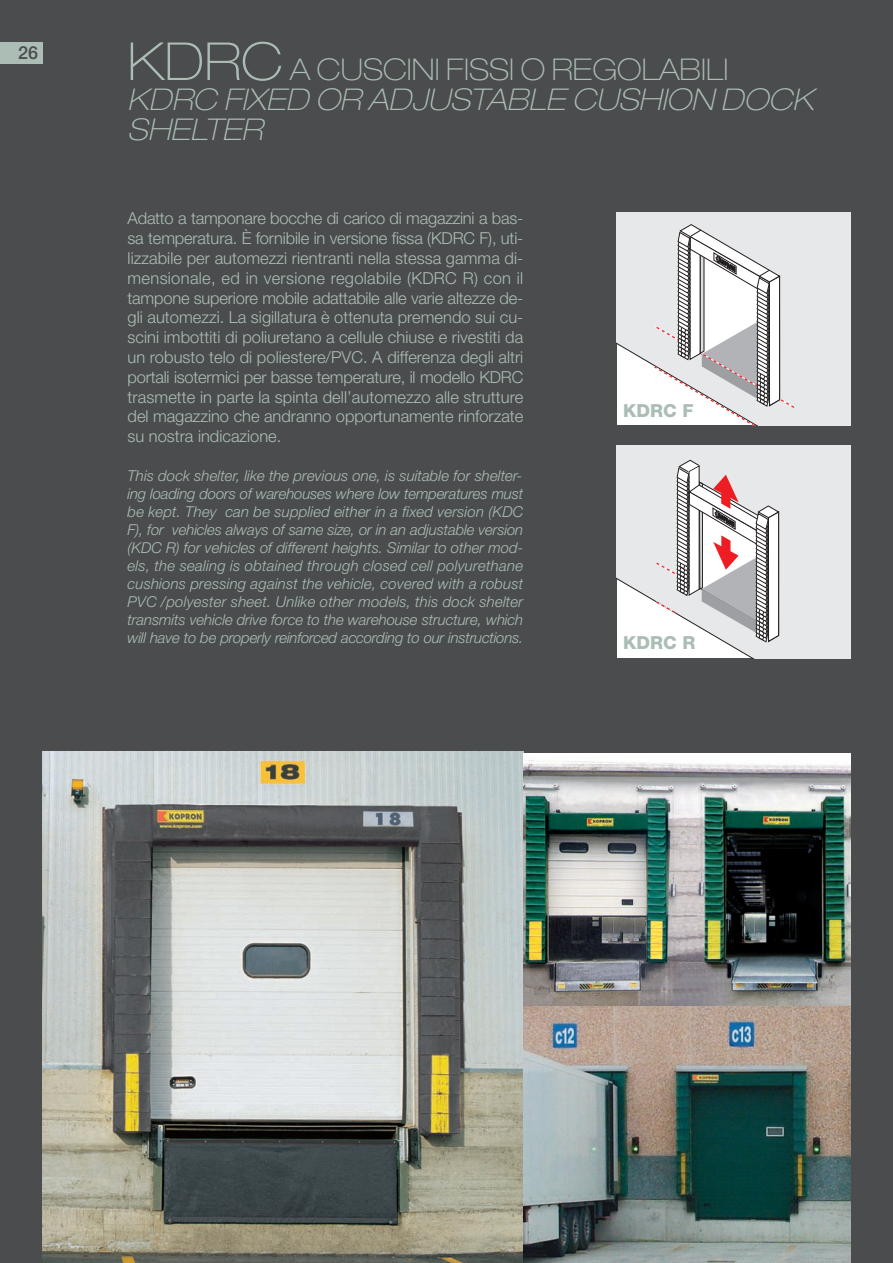
<style>
.page{position:relative;width:893px;height:1263px;background:#4b4c4d}
.page>*{position:absolute;margin:0;border:0;box-sizing:border-box;transform-origin:0 0}
.t1{font:italic 100 expanded 30px/30px "Helvetica Neue";letter-spacing:.005em;color:#abbdb5}
.t2{font:800 18px "Helvetica Neue";color:#abbdb5}
.t3{font:500 18px "Helvetica Neue";color:#4b4c4d}
.t4{font:300 16.5px/19.8px "Helvetica Neue";color:#abbdb5;text-align:justify}
.t5{font:italic 300 15px/18px "Helvetica Neue";letter-spacing:-.015em;color:#abbdb5;text-align:justify}
.s1{font-style:normal;font-size:52.5px}
.s2{font-style:normal}
</style>
<div class="page">
<svg style="left:617px;top:213px;width:233px;height:212px;background:#e9eaeb"></svg>
<svg style="left:653px;top:223px;width:145px;height:202px;background:#d9d8d9"></svg>
<svg style="left:617px;top:446px;width:233px;height:212px;background:#e9eaeb"></svg>
<svg style="left:654px;top:459px;width:126px;height:184px;background:#d3cdce"></svg>
<img style="left:43px;top:752px;width:480px;height:511px">
<img style="left:523px;top:757px;width:327px;height:249px">
<img style="left:523px;top:1006px;width:327px;height:257px">
<div style="left:0;top:43px;width:43px;height:21px;background:#abbdb5"></div>
<p class="t3" style="left:18px;top:47px;width:21px">26</p>
<h1 class="t1" style="left:128px;top:57px;width:687px"><span class="s1">KDRC</span> <span class="s2">A CUSCINI FISSI O REGOLABILI<br></span>KDRC FIXED OR ADJUSTABLE CUSHION DOCK<br>SHELTER</h1>
<p class="t4" style="left:128px;top:210px;width:397px">Adatto a tamponare bocche di carico di magazzini a bas&shy;sa temperatura. È fornibile in versione fissa (KDRC F), uti&shy;lizzabile per automezzi rientranti nella stessa gamma di&shy;mensionale, ed in versione regolabile (KDRC R) con il tampone superiore mobile adattabile alle varie altezze de&shy;gli automezzi. La sigillatura è ottenuta premendo sui cu&shy;scini imbottiti di poliuretano a cellule chiuse e rivestiti da un robusto telo di poliestere/PVC. A differenza degli altri portali isotermici per basse temperature, il modello KDRC trasmette in parte la spinta dell’automezzo alle strutture del magazzino che andranno opportunamente rinforzate su nostra indicazione.</p>
<p class="t5" style="left:128px;top:468px;width:397px">This dock shelter, like the previous one, is suitable for shelter&shy;ing loading doors of warehouses where low temperatures must be kept. They can be supplied either in a fixed version (KDC F), for vehicles always of same size, or in an adjustable version (KDC R) for vehicles of different heights. Similar to other mod&shy;els, the sealing is obtained through closed cell polyurethane cushions pressing against the vehicle, covered with a robust PVC /polyester sheet. Unlike other models, this dock shelter transmits vehicle drive force to the warehouse structure, which will have to be properly reinforced according to our instructions.</p>
<p class="t2" style="left:623px;top:404px;width:72px">KDRC F</p>
<p class="t2" style="left:623px;top:636px;width:74px">KDRC R</p>
</div>
